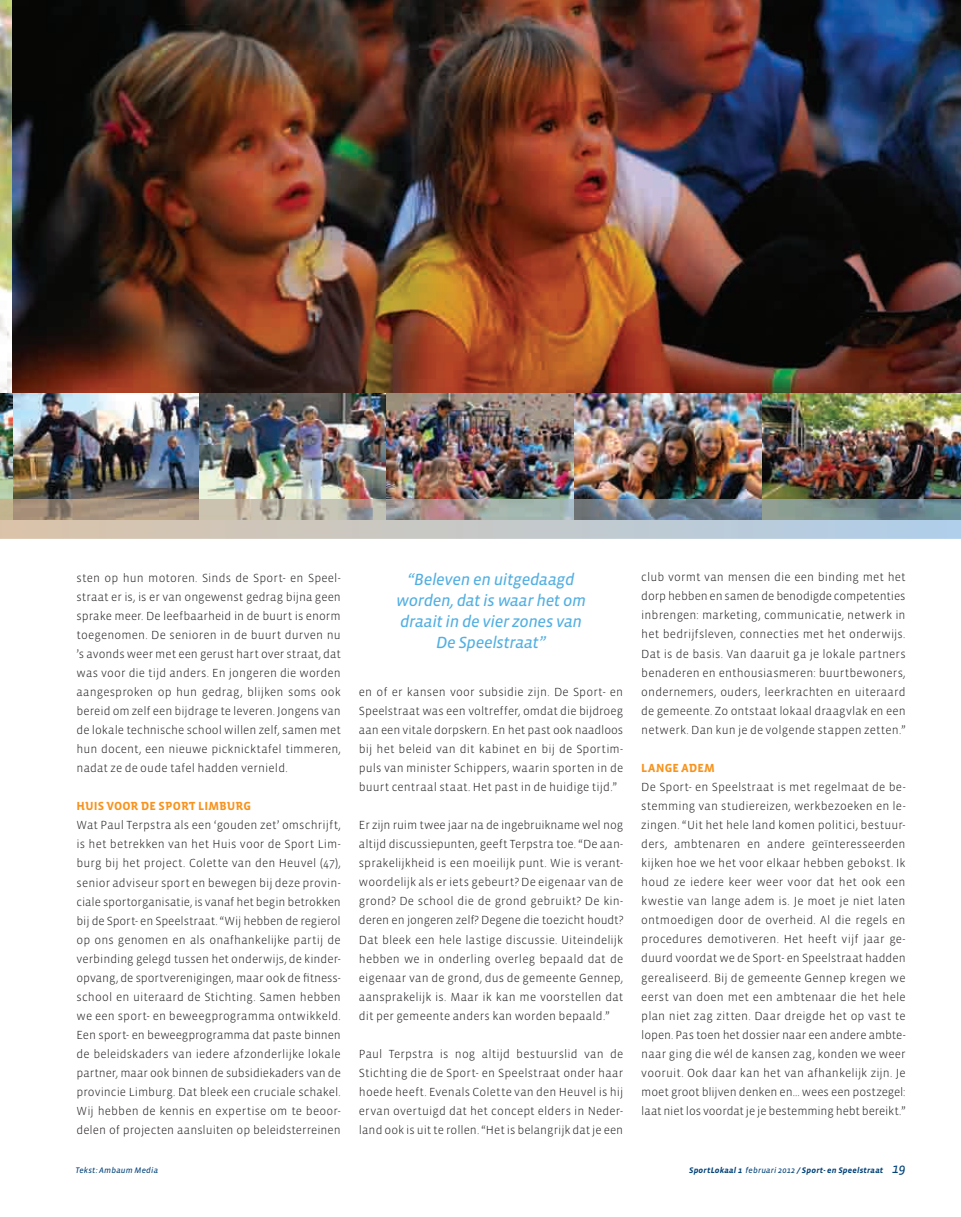
<style>
.page{position:relative;width:961px;height:1217px;background:#fff}
.page>*{position:absolute;margin:0;border:0;box-sizing:border-box;transform-origin:0 0}
.t1{font:italic 16.5px/21px "Vista Sans Reg";letter-spacing:-.025em;color:#51afe2;text-align:center}
.t2{font:300 12px/19px "Vista Sans";letter-spacing:.01em;color:#231f20;text-align:justify}
.t3{font:700 12px "Vista Sans Alt";letter-spacing:.01em;color:#f7931d}
.t4{font:italic 700 8.25px "Vista Sans";letter-spacing:.025em;color:#004279}
.t5{font:italic 8.25px "Vista Sans Reg";letter-spacing:.02em;color:#004279}
.s1{font-family:"Vista Sans Reg";font-weight:400}
.s2{font-family:"Vista Sans Reg";font-weight:400;font-size:13.5px}
</style>
<div class="page">
<img style="left:0;top:0;width:961px;height:499px">
<svg style="left:0;top:499px;width:961px;height:39px;background:#acaeac"></svg>
<p class="t2" style="left:77px;top:568px;width:266px">sten op hun motoren. Sinds de Sport- en Speel&shy;straat er is, is er van ongewenst gedrag bijna geen sprake meer. De leefbaarheid in de buurt is enorm toegenomen. De senioren in de buurt durven nu ’s avonds weer met een gerust hart over straat, dat was voor die tijd anders. En jongeren die worden aangesproken op hun gedrag, blijken soms ook bereid om zelf een bijdrage te leveren. Jongens van de lokale technische school willen zelf, samen met hun docent, een nieuwe picknicktafel timmeren, nadat ze de oude tafel hadden vernield.</p>
<p class="t3" style="left:77px;top:799px;width:176px">HUIS VOOR DE SPORT LIMBURG</p>
<p class="t2" style="left:77px;top:815px;width:266px">Wat Paul Terpstra als een ‘gouden zet’ omschrijft, is het betrekken van het Huis voor de Sport Lim&shy;burg bij het project. Colette van den Heuvel (47), senior adviseur sport en bewegen bij deze provin&shy;ciale sportorganisatie, is vanaf het begin betrokken bij de Sport- en Speelstraat. “Wij hebben de regierol op ons genomen en als onafhankelijke partij de verbinding gelegd tussen het onderwijs, de kinder&shy;opvang, de sportverenigingen, maar ook de fitness&shy;school en uiteraard de Stichting. Samen hebben we een sport- en beweegprogramma ontwikkeld.<br>Een sport- en beweegprogramma dat paste binnen de beleidskaders van iedere afzonderlijke lokale partner, maar ook binnen de subsidiekaders van de provincie Limburg. Dat bleek een cruciale schakel.<br>Wij hebben de kennis en expertise om te beoor&shy;delen of projecten aansluiten op beleidsterreinen</p>
<h1 class="t1" style="left:396px;top:569px;width:191px">“Beleven en uitgedaagd worden, dat is waar het om draait in de vier zones van<br>De Speelstraat”</h1>
<p class="t2" style="left:359px;top:682px;width:266px">en of er kansen voor subsidie zijn. De Sport- en Speelstraat was een voltreffer, omdat die bijdroeg aan een vitale dorpskern. En het past ook naadloos bij het beleid van dit kabinet en bij de Sportim&shy;puls van minister Schippers, waarin sporten in de buurt centraal staat. Het past in de huidige tijd.”</p>
<p class="t2" style="left:359px;top:815px;width:266px">Er zijn ruim twee jaar na de ingebruikname wel nog altijd discussiepunten, geeft Terpstra toe. “De aan&shy;sprakelijkheid is een moeilijk punt. Wie is verant&shy;woordelijk als er iets gebeurt? De eigenaar van de grond? De school die de grond gebruikt? De kin&shy;deren en jongeren zelf? Degene die toezicht houdt?<br>Dat bleek een hele lastige discussie. Uiteindelijk hebben we in onderling overleg bepaald dat de eigenaar van de grond, dus de gemeente Gennep, aansprakelijk is. Maar ik kan me voorstellen dat dit per gemeente anders kan worden bepaald.”</p>
<p class="t2" style="left:359px;top:1044px;width:266px">Paul Terpstra is nog altijd bestuurslid van de Stichting die de Sport- en Speelstraat onder haar hoede heeft. Evenals Colette van den Heuvel is hij ervan overtuigd dat het concept elders in Neder&shy;land ook is uit te rollen. “Het is belangrijk dat je een</p>
<p class="t2" style="left:641px;top:568px;width:266px">club vormt van mensen die een binding met het dorp hebben en samen de benodigde competenties inbrengen: marketing, communicatie, netwerk in het bedrijfsleven, connecties met het onderwijs.<br>Dat is de basis. Van daaruit ga je lokale partners benaderen en enthousiasmeren: buurtbewoners, ondernemers, ouders, leerkrachten en uiteraard de gemeente. Zo ontstaat lokaal draagvlak en een netwerk. Dan kun je de volgende stappen zetten.”</p>
<p class="t3" style="left:641px;top:761px;width:75px">LANGE ADEM</p>
<p class="t2" style="left:641px;top:777px;width:266px">De Sport- en Speelstraat is met regelmaat de be&shy;stemming van studiereizen, werkbezoeken en le&shy;zingen. “Uit het hele land komen politici, bestuur&shy;ders, ambtenaren en andere geïnteresseerden kijken hoe we het voor elkaar hebben gebokst. Ik houd ze iedere keer weer voor dat het ook een kwestie van lange adem is. Je moet je niet laten ontmoedigen door de overheid. Al die regels en procedures demotiveren. Het heeft vijf jaar ge&shy;duurd voordat we de Sport- en Speelstraat hadden gerealiseerd. Bij de gemeente Gennep kregen we eerst van doen met een ambtenaar die het hele plan niet zag zitten. Daar dreigde het op vast te lopen. Pas toen het dossier naar een andere ambte&shy;naar ging die wél de kansen zag, konden we weer vooruit. Ook daar kan het van afhankelijk zijn. Je moet groot blijven denken en... wees een postzegel: laat niet los voordat je je bestemming hebt bereikt.”</p>
<p class="t5" style="left:75px;top:1165px;width:84px">Tekst: Ambaum Media</p>
<p class="t4" style="left:689px;top:1165px;width:218px">sportLokaal 1 <span class="s1">februari 2012</span> / sport- en speelstraat <span class="s2">19</span></p>
</div>
